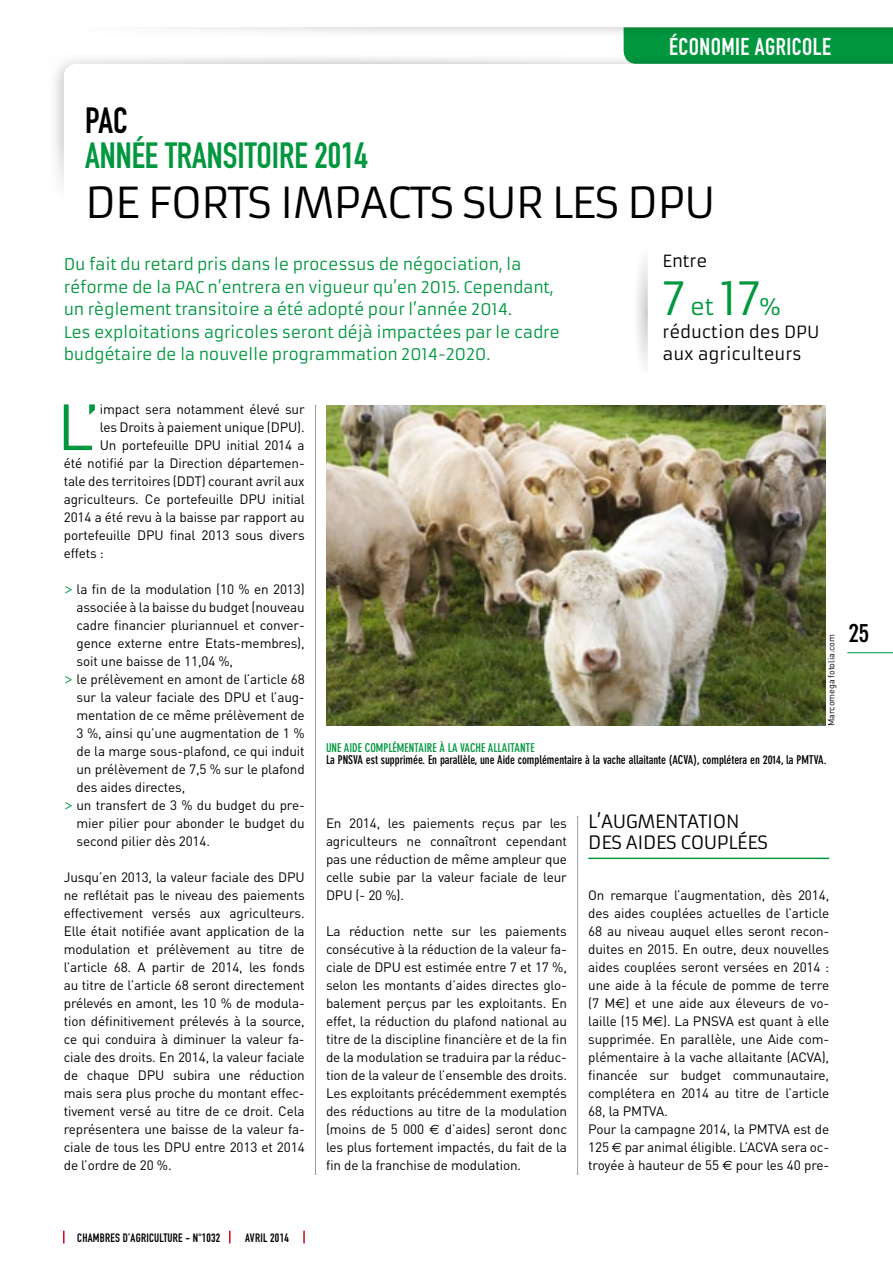
<style>
.page{position:relative;width:893px;height:1263px;background:#fff}
.page>*{position:absolute;margin:0;border:0;box-sizing:border-box;transform-origin:0 0}
.t1{font:64.05px "DIN";color:#00973e}
.t2{font:45px "Armata";color:#00973e}
.t3{font:42px "Armata";letter-spacing:-.03em;color:#000}
.t4{font:36px "DIN Engschrift";color:#00973e}
.t5{font:36px "DIN Engschrift";color:#000}
.t6{font:700 condensed 25.5px "DIN Neuzeit Grotesk";color:#000}
.t7{font:24px "DIN Engschrift";color:#fff}
.t8{font:18px/21px "Armata";letter-spacing:-.02em;color:#000}
.t9{font:16.5px/22.5px "Armata";letter-spacing:-.01em;color:#000}
.t10{font:15.75px/22.5px "Armata";letter-spacing:-.02em;color:#00973e}
.t11{font:13.5px/18px "DIN";letter-spacing:-.01em;color:#000;text-align:justify}
.t12{font:700 condensed 12px "DIN Neuzeit Grotesk";color:#000}
.t13{font:700 condensed 12px "DIN Neuzeit Grotesk";color:#00973e}
.t14{font:12px "DIN Engschrift";letter-spacing:.02em;color:#000}
.t15{font:9px "DIN";letter-spacing:-.01em;color:#000}
.s1{font-size:22.5px}
.s2{font-family:"Armata";color:#00973e}
.s3{font-family:"Euro Sans"}
</style>
<div class="page">
<hr style="left:847px;top:652px;width:46px;height:1px;background:#00973e">
<div style="left:22px;top:26px;width:871px;height:38px;background:#000;opacity:.25"></div>
<hr style="left:588px;top:858px;width:241px;height:1px;background:#00973e">
<hr style="left:577px;top:817px;width:1px;height:357px;background:#9c9e9f">
<hr style="left:315px;top:405px;width:1px;height:769px;background:#9c9e9f">
<img style="left:326px;top:405px;width:499px;height:321px">
<svg style="left:637px;top:259px;width:11px;height:107px"></svg>
<svg style="left:63px;top:1231px;width:2px;height:12px"></svg>
<svg style="left:303px;top:1231px;width:2px;height:12px"></svg>
<svg style="left:229px;top:1231px;width:2px;height:12px"></svg>
<h3 class="t7" style="left:669px;top:32px;width:11px">ÉCONOMIE</h3>
<h3 class="t7" style="left:755px;top:32px;width:21px">AGRICOLE</h3>
<h3 class="t5" style="left:85px;top:100px;width:41px">PAC</h3>
<h3 class="t4" style="left:85px;top:134px;width:284px">ANNÉE TRANSITOIRE 2014</h3>
<h3 class="t3" style="left:85px;top:177px;width:570px">D e forts impacts sur les DPU</h3>
<p class="t10" style="left:64px;top:253px;width:459px">Du fait du retard pris dans le processus de négociation, la réforme de la PAC</p>
<p class="t10" style="left:64px;top:276px;width:498px;text-indent:144px">n’entrera en vigueur qu’en 2015. Cependant, un règlement transitoire a été adopté pour l’année 2014.<br>Les exploitations agricoles seront déjà impactées par le cadre budgétaire de la nouvelle programmation 2014-2020.</p>
<p class="t9" style="left:663px;top:250px;width:46px">Entre</p>
<h2 class="t2" style="left:663px;top:271px;width:119px">7 <span class="s1">et</span> 17<span class="s1">%</span></h2>
<p class="t9" style="left:663px;top:321px;width:141px">réduction des DPU aux agriculteurs</p>
<h1 class="t1" style="left:57px;top:387px;width:45px">L’</h1>
<p class="t11" style="left:100px;top:400px;width:206px">impact sera notamment élevé sur</p>
<p class="t11" style="left:100px;top:418px;width:206px">les Droits à paiement unique (DPU).</p>
<p class="t11" style="left:100px;top:436px;width:206px">U n portefeuille D PU initial 2014 a</p>
<p class="t11" style="left:64px;top:454px;width:242px">été notifié par la Direction départemen-</p>
<p class="t11" style="left:64px;top:472px;width:242px">tale des territoires (DDT) courant avril aux</p>
<p class="t11" style="left:64px;top:490px;width:242px">agriculteurs. Ce portefeuille D PU initial</p>
<p class="t11" style="left:64px;top:508px;width:242px">2014 a été revu à la baisse par rapport au</p>
<p class="t11" style="left:64px;top:526px;width:242px">portefeuille D PU final 2013 sous divers</p>
<p class="t11" style="left:64px;top:544px;width:42px">effets :</p>
<p class="t11" style="left:64px;top:580px;width:242px"><span class="s2">&gt;</span> la fin de la modulation (10 % en 2013)</p>
<p class="t11" style="left:77px;top:598px;width:230px">associée à la baisse du budget (nouveau</p>
<p class="t11" style="left:77px;top:616px;width:230px">cadre financier pluriannuel et conver-</p>
<p class="t11" style="left:77px;top:634px;width:230px">gence externe entre Etats-membres),</p>
<p class="t11" style="left:77px;top:652px;width:158px">soit une baisse de 11,04 %,</p>
<p class="t11" style="left:64px;top:670px;width:242px"><span class="s2">&gt;</span> le prélèvement en amont de l’article 68</p>
<p class="t11" style="left:77px;top:688px;width:230px">sur la valeur faciale des D PU et l’aug-</p>
<p class="t11" style="left:77px;top:706px;width:230px">mentation de ce même prélèvement de</p>
<p class="t11" style="left:77px;top:724px;width:230px">3 %, ainsi qu’une augmentation de 1 %</p>
<p class="t11" style="left:77px;top:742px;width:230px">de la marge sous-plafond, ce qui induit</p>
<p class="t11" style="left:77px;top:760px;width:230px">un prélèvement de 7,5 % sur le plafond</p>
<p class="t11" style="left:77px;top:778px;width:110px">des aides directes,</p>
<p class="t11" style="left:64px;top:796px;width:242px"><span class="s2">&gt;</span> un transfert de 3 % du budget du pre-</p>
<p class="t11" style="left:77px;top:814px;width:230px">mier pilier pour abonder le budget du</p>
<p class="t11" style="left:77px;top:832px;width:135px">second pilier dès 2014.</p>
<p class="t11" style="left:64px;top:868px;width:242px;text-align:left">Jusqu’en 2013, la valeur faciale des DPU ne reflétait pas le niveau des paiements effectivement versés aux agriculteurs.<br>Elle était notifiée avant application de la modulation et prélèvement au titre de l’article 68. A partir de 2014, les fonds au titre de l’article 68 seront directement prélevés en amont, les 10 % de modula&shy;tion définitivement prélevés à la source, ce qui conduira à diminuer la valeur fa&shy;ciale des droits. En 2014, la valeur faciale de chaque DPU subira une réduction mais sera plus proche du montant effec&shy;tivement versé au titre de ce droit. Cela représentera une baisse de la valeur fa&shy;ciale de tous les D PU entre 2013 et 2014 de l’ordre de 20 %.</p>
<p class="t15" style="left:826px;top:726px;width:93px;rotate:-90deg">Marcomega fotolia.com</p>
<p class="t13" style="left:326px;top:740px;width:210px">Une aide complémentaire à la vache allaitante</p>
<p class="t12" style="left:326px;top:752px;width:23px">La PNSVA</p>
<p class="t12" style="left:366px;top:752px;width:313px">est supprimée. En parallèle, une Aide complémentaire à la vache allaitante (ACVA</p>
<p class="t12" style="left:693px;top:752px;width:135px">), complétera en 2014, la PMTVA.</p>
<h3 class="t6" style="left:848px;top:618px;width:22px">25</h3>
<p class="t11" style="left:326px;top:814px;width:242px">En 2014, les paiements reçus par les agriculteurs ne connaîtront cependant pas une réduction de même ampleur que celle subie par la valeur faciale de leur D PU (- 20 %).</p>
<p class="t11" style="left:326px;top:922px;width:242px">La réduction nette sur les paiements consécutive à la réduction de la valeur fa&shy;ciale de D PU est estimée entre 7 et 17 %, selon les montants d’aides directes glo&shy;balement perçus par les exploitants. En effet, la réduction du plafond national au titre de la discipline financière et de la fin de la modulation se traduira par la réduc&shy;tion de la valeur de l’ensemble des droits.<br>Les exploitants précédemment exemptés des réductions au titre de la modulation (moins de 5 000 <span class="s3">€</span> d’aides) seront donc les plus fortement impactés, du fait de la fin de la franchise de modulation.</p>
<h3 class="t8" style="left:588px;top:811px;width:181px">L’augmentation des aides couplées</h3>
<p class="t11" style="left:588px;top:886px;width:242px">On remarque l’augmentation, dès 2014, des aides couplées actuelles de l’article 68 au niveau auquel elles seront recon&shy;duites en 2015. En outre, deux nouvelles aides couplées seront versées en 2014 : une aide à la fécule de pomme de terre (7 M<span class="s3">€</span>) et une aide aux éleveurs de vo&shy;laille (15 M<span class="s3">€</span>). La PNSVA est quant à elle supprimée. En parallèle, une Aide com&shy;plémentaire à la vache allaitante (ACVA</p>
<p class="t11" style="left:588px;top:1048px;width:242px;text-align:left;text-indent:233px">), financée sur budget communautaire, complétera en 2014 au titre de l’article<br>68, la PMTVA.<br>Pour la campagne 2014, la PMTVA est de<br>125 <span class="s3">€</span> par animal éligible. L’ACVA</p>
<p class="t11" style="left:588px;top:1138px;width:242px;text-align:right">sera oc-<br>troyée à hauteur de 55 <span class="s3">€</span> pour les 40 pre-</p>
<p class="t14" style="left:77px;top:1230px;width:145px">CHAMBRES D’AGRICULTURE - N°1032</p>
<p class="t14" style="left:245px;top:1230px;width:10px">AVRIL</p>
<p class="t14" style="left:270px;top:1230px;width:20px">2014</p>
</div>
